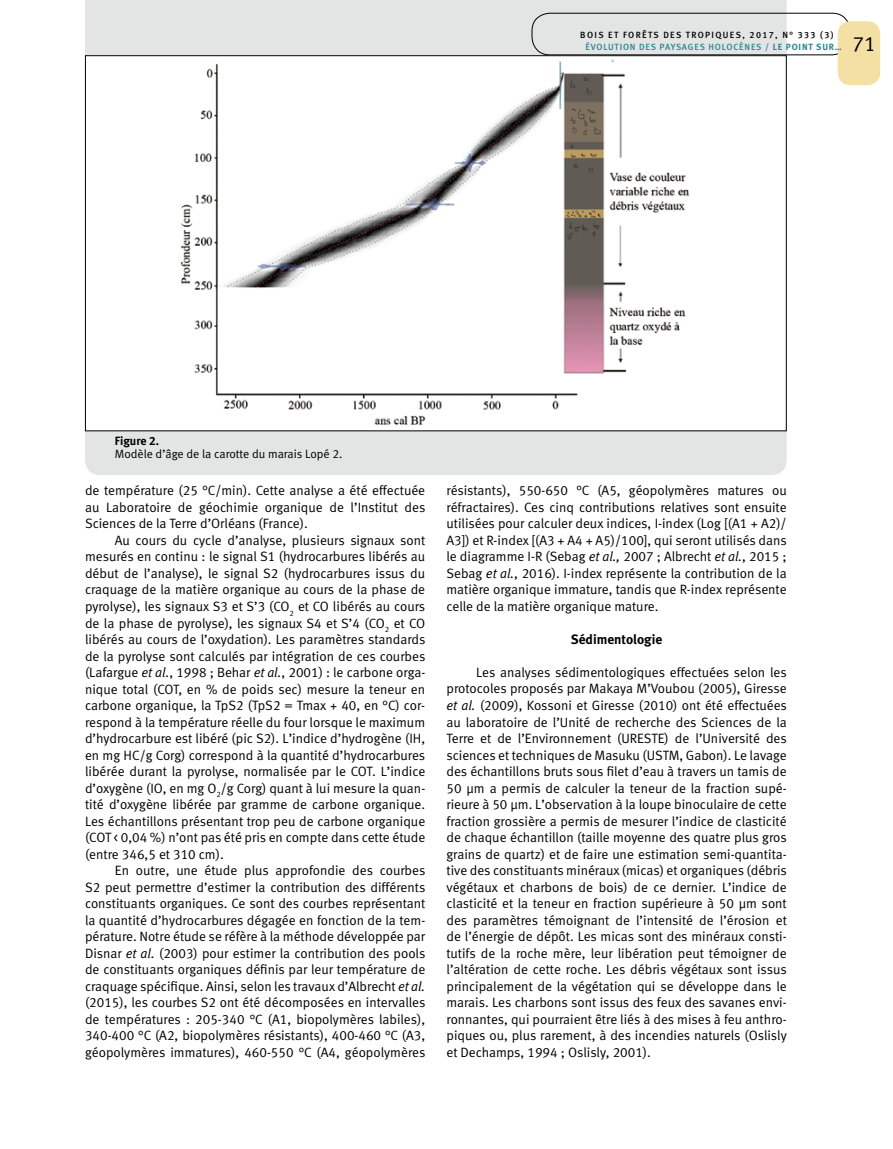
<style>
.page{position:relative;width:893px;height:1149px;background:#fff}
.page>*{position:absolute;margin:0;border:0;box-sizing:border-box;transform-origin:0 0}
.t1{font:21px "Meta Normal LF";color:#000}
.t2{font:13.5px/16.5px "Meta Normal LF";color:#000;text-align:justify}
.t3{font:13.5px "Meta Bold LF";color:#000}
.t4{font:12px "Meta Normal LF";color:#000}
.t5{font:12px "Meta Bold LF";color:#000}
.t6{font:9px/12px "Meta Medium LF";letter-spacing:.09em;color:#000}
.s1{color:#2e858e}
.s2{font-family:"Meta Bold LF";color:#2e858e}
.s3{font-style:italic}
</style>
<div class="page">
<div style="left:85px;top:0;width:702px;height:475px;background:#e3e4e4"></div>
<div style="left:531px;top:13px;width:319px;height:42px;border:1px solid #000;border-radius:18px"></div>
<div style="left:838px;top:21px;width:42px;height:64px;background:#f4dfa5;border-radius:13px"></div>
<div style="left:85px;top:56px;width:701px;height:374px;background:#fff"></div>
<img style="left:180px;top:59px;width:509px;height:366px">
<p class="t6" style="left:585px;top:28px;width:258px;text-indent:-5px">BOIS ET FORÊTS DES TROPIQUES, 2017, N° 333 (3)<br><span class="s1">ÉVOLUTION DES PAYSAGES HOLOCÈNES</span> <span class="s2">/ LE POINT SUR…</span></p>
<h1 class="t1" style="left:852px;top:32px;width:25px">71</h1>
<p class="t5" style="left:115px;top:433px;width:46px">Figure 2.</p>
<p class="t4" style="left:115px;top:447px;width:229px">Modèle d’âge de la carotte du marais Lopé 2.</p>
<p class="t2" style="left:85px;top:482px;width:342px">de température (25 °C/min). Cette analyse a été effectuée au Laboratoire de géochimie organique de l’Institut des Sciences de la Terre d’Orléans (France).</p>
<p class="t2" style="left:85px;top:531px;width:342px;text-indent:30px">Au cours du cycle d’analyse, plusieurs signaux sont mesurés en continu : le signal S1 (hydrocarbures libérés au début de l’analyse), le signal S2 (hydrocarbures issus du craquage de la matière organique au cours de la phase de pyrolyse), les signaux S3 et S’3 (CO<sub>2</sub> et CO libérés au cours de la phase de pyrolyse), les signaux S4 et S’4 (CO<sub>2</sub> et CO libérés au cours de l’oxydation). Les paramètres standards de la pyrolyse sont calculés par intégration de ces courbes (Lafargue <span class="s3">et al.</span>, 1998 ; Behar <span class="s3">et al.</span>, 2001) : le carbone orga&shy;nique total (COT, en % de poids sec) mesure la teneur en carbone organique, la TpS2 (TpS2 = Tmax + 40, en °C) cor&shy;respond à la température réelle du four lorsque le maximum d’hydrocarbure est libéré (pic S2). L’indice d’hydrogène (IH, en mg HC/g Corg) correspond à la quantité d’hydrocarbures libérée durant la pyrolyse, normalisée par le COT. L’indice d’oxygène (IO, en mg O<sub>2</sub>/g Corg) quant à lui mesure la quan&shy;tité d’oxygène libérée par gramme de carbone organique.<br>Les échantillons présentant trop peu de carbone organique (COT &lt; 0,04 %) n’ont pas été pris en compte dans cette étude (entre 346,5 et 310 cm).</p>
<p class="t2" style="left:85px;top:861px;width:342px;text-indent:30px">En outre, une étude plus approfondie des courbes S2 peut permettre d’estimer la contribution des différents constituants organiques. Ce sont des courbes représentant la quantité d’hydrocarbures dégagée en fonction de la tem&shy;pérature. Notre étude se réfère à la méthode développée par Disnar <span class="s3">et al.</span> (2003) pour estimer la contribution des pools de constituants organiques définis par leur température de craquage spécifique. Ainsi, selon les travaux d’Albrecht <span class="s3">et al. </span>(2015), les courbes S2 ont été décomposées en intervalles de températures : 205-340 °C (A1, biopolymères labiles), 340-400 °C (A2, biopolymères résistants), 400-460 °C (A3, géopolymères immatures), 460-550 °C (A4, géopolymères</p>
<p class="t2" style="left:446px;top:482px;width:342px">résistants), 550-650 °C (A5, géopolymères matures ou réfractaires). Ces cinq contributions relatives sont ensuite utilisées pour calculer deux indices, I-index (Log [(A1 + A2)/ A3]) et R-index [(A3 + A4 + A5)/100], qui seront utilisés dans le diagramme I-R (Sebag <span class="s3">et al.,</span> 2007 ; Albrecht <span class="s3">et al.</span>, 2015 ; Sebag <span class="s3">et al.</span>, 2016). I-index représente la contribution de la matière organique immature, tandis que R-index représente celle de la matière organique mature.</p>
<p class="t3" style="left:571px;top:631px;width:93px">Sédimentologie</p>
<p class="t2" style="left:446px;top:663px;width:342px;text-indent:30px">Les analyses sédimentologiques effectuées selon les protocoles proposés par Makaya M’Voubou (2005), Giresse <span class="s3">et al.</span> (2009), Kossoni et Giresse (2010) ont été effectuées au laboratoire de l’Unité de recherche des Sciences de la Terre et de l’Environnement (URESTE) de l’Université des sciences et techniques de Masuku (USTM, Gabon). Le lavage des échantillons bruts sous filet d’eau à travers un tamis de 50 µm a permis de calculer la teneur de la fraction supé&shy;rieure à 50 µm. L’observation à la loupe binoculaire de cette fraction grossière a permis de mesurer l’indice de clasticité de chaque échantillon (taille moyenne des quatre plus gros grains de quartz) et de faire une estimation semi-quantita&shy;tive des constituants minéraux (micas) et organiques (débris végétaux et charbons de bois) de ce dernier. L’indice de clasticité et la teneur en fraction supérieure à 50 µm sont des paramètres témoignant de l’intensité de l’érosion et de l’énergie de dépôt. Les micas sont des minéraux consti&shy;tutifs de la roche mère, leur libération peut témoigner de l’altération de cette roche. Les débris végétaux sont issus principalement de la végétation qui se développe dans le marais. Les charbons sont issus des feux des savanes envi&shy;ronnantes, qui pourraient être liés à des mises à feu anthro&shy;piques ou, plus rarement, à des incendies naturels (Oslisly et Dechamps, 1994 ; Oslisly, 2001).</p>
</div>
